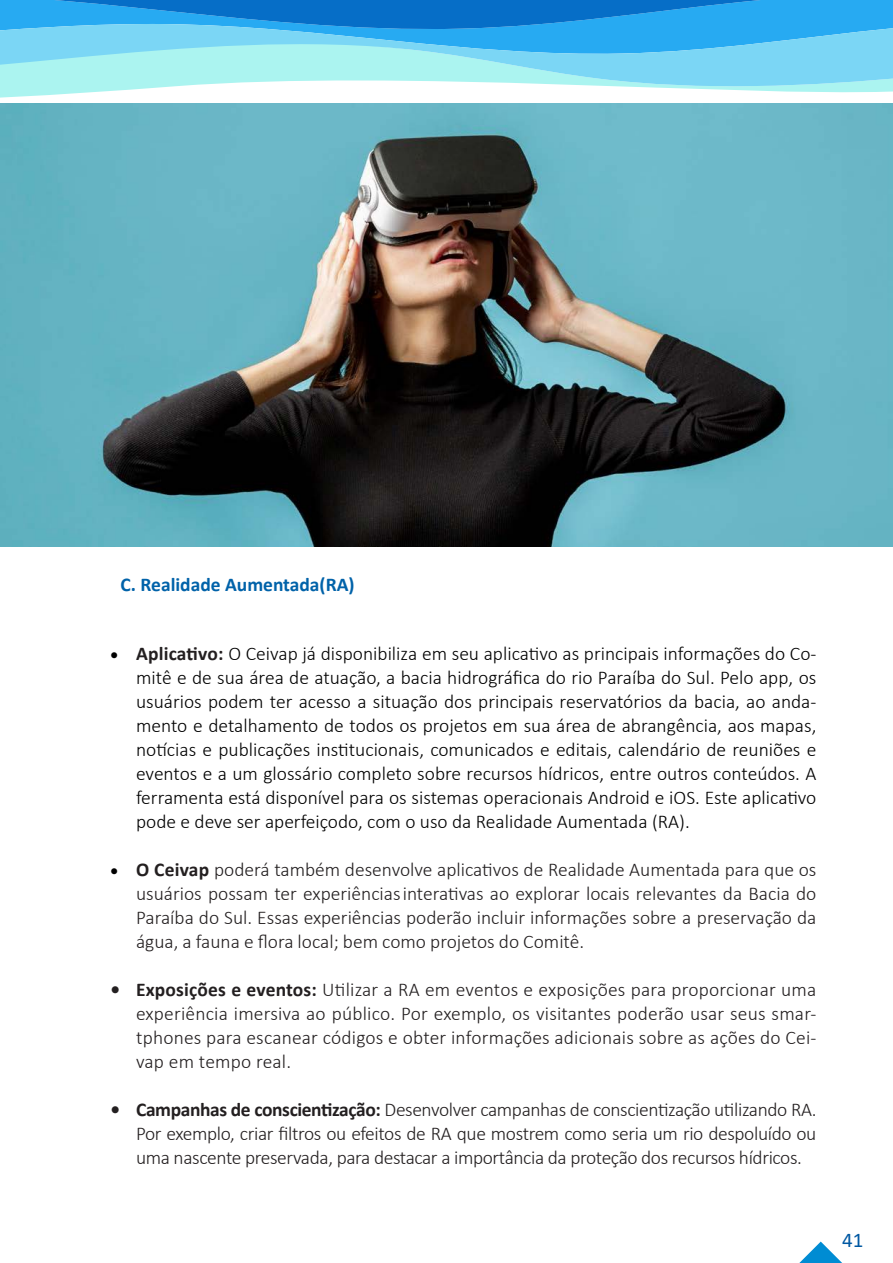
<style>
.page{position:relative;width:893px;height:1263px;background:#fff}
.page>*{position:absolute;margin:0;border:0;box-sizing:border-box;transform-origin:0 0}
.t1{font:21px "Calibri";color:#0058a2}
.t2{font:300 19.5px/24px "Calibri";color:#231f20;text-align:justify}
.t3{font:300 19.5px/24px "Calibri";color:#000;text-align:justify}
.t4{font:700 19.5px "Calibri";color:#0062a9}
.s1{font-weight:700;color:#231f20}
.s2{color:#000}
.s3{font-weight:700}
</style>
<div class="page">
<svg style="left:799px;top:1241px;width:43px;height:22px"></svg>
<svg style="left:0;top:91px;width:893px;height:34px"></svg>
<svg style="left:0;top:0;width:893px;height:2px;background:#0e7cd1"></svg>
<svg style="left:0;top:2px;width:893px;height:89px;background:#68c5ed"></svg>
<img style="left:1px;top:104px;width:892px;height:442px">
<p class="t4" style="left:121px;top:570px;width:235px">C. Realidade Aumentada(RA)</p>
<p class="t3" style="left:136px;top:641px;width:682px;text-indent:-26px">• <span class="s1">Aplicativo:</span> O Ceivap já disponibiliza em seu aplicativo as principais informações do Co&shy;mitê e de sua área de atuação, a bacia hidrográfica do rio Paraíba do Sul. Pelo app, os usuários podem ter acesso a situação dos principais reservatórios da bacia, ao anda&shy;mento e detalhamento de todos os projetos em sua área de abrangência, aos mapas, notícias e publicações institucionais, comunicados e editais, calendário de reuniões e eventos e a um glossário completo sobre recursos hídricos, entre outros conteúdos. A ferramenta está disponível para os sistemas operacionais Android e iOS. Este aplicativo pode e deve ser aperfeiçodo, com o uso da Realidade Aumentada (RA).</p>
<p class="t2" style="left:136px;top:857px;width:682px;text-indent:-26px"><span class="s2">•</span> <span class="s3">O Ceivap</span> poderá também desenvolve aplicativos de Realidade Aumentada para que os usuários possam ter experiências interativas ao explorar locais relevantes da Bacia do Paraíba do Sul. Essas experiências poderão incluir informações sobre a preservação da água, a fauna e flora local; bem como projetos do Comitê.</p>
<p class="t2" style="left:136px;top:977px;width:682px;text-indent:-26px"><span class="s3">• Exposições e eventos:</span> Utilizar a RA em eventos e exposições para proporcionar uma experiência imersiva ao público. Por exemplo, os visitantes poderão usar seus smar&shy;tphones para escanear códigos e obter informações adicionais sobre as ações do Cei&shy;vap em tempo real.</p>
<p class="t2" style="left:136px;top:1097px;width:682px;text-indent:-25px"><span class="s3">• Campanhas de conscientização:</span> Desenvolver campanhas de conscientização utilizando RA.<br>Por exemplo, criar filtros ou efeitos de RA que mostrem como seria um rio despoluído ou uma nascente preservada, para destacar a importância da proteção dos recursos hídricos.</p>
<p class="t1" style="left:842px;top:1226px;width:23px">41</p>
</div>
